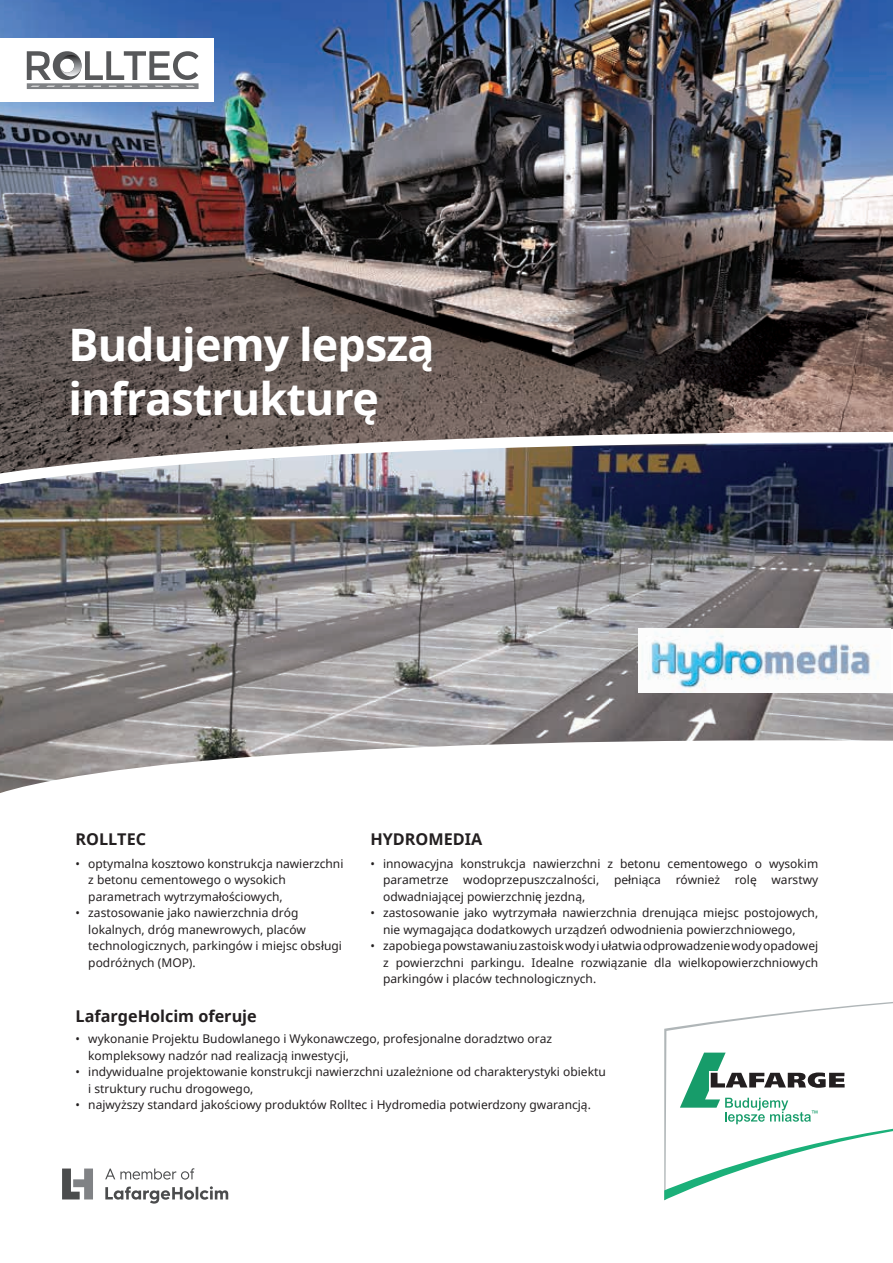
<style>
.page{position:relative;width:893px;height:1263px;background:#fff}
.page>*{position:absolute;margin:0;border:0;box-sizing:border-box;transform-origin:0 0}
.t1{font:700 44.85px/53.8px "Noto Sans";letter-spacing:-.02em;color:#fff}
.t2{font:700 16.2px "Noto Sans";color:#231f20}
.t3{font:12px/16.5px "Noto Sans";color:#231f20}
</style>
<div class="page">
<img style="left:0;top:0;width:893px;height:427px">
<div style="left:0;top:38px;width:214px;height:64px;background:#fff"></div>
<img style="left:0;top:427px;width:893px;height:307px">
<svg style="left:0;top:734px;width:893px;height:470px"></svg>
<svg style="left:62px;top:1168px;width:31px;height:31px"></svg>
<svg style="left:105px;top:1186px;width:123px;height:17px"></svg>
<svg style="left:105px;top:1168px;width:89px;height:11px"></svg>
<svg style="left:664px;top:998px;width:229px;height:202px"></svg>
<img style="left:639px;top:629px;width:251px;height:63px">
<svg style="left:27px;top:51px;width:172px;height:38px"></svg>
<h1 class="t1" style="left:68px;top:316px;width:368px">Budujemy lepszą infrastrukturę</h1>
<h2 class="t2" style="left:76px;top:827px;width:72px">ROLLTEC</h2>
<h2 class="t2" style="left:370px;top:827px;width:113px">HYDROMEDIA</h2>
<p class="t3" style="left:88px;top:855px;width:257px;text-indent:-13px">• optymalna kosztowo konstrukcja nawierzchni z betonu cementowego o wysokich parametrach wytrzymałościowych,</p>
<p class="t3" style="left:88px;top:904px;width:255px;text-indent:-13px">• zastosowanie jako nawierzchnia dróg lokalnych, dróg manewrowych, placów technologicznych, parkingów i miejsc obsługi podróżnych (MOP).</p>
<h2 class="t2" style="left:76px;top:1004px;width:183px">LafargeHolcim oferuje</h2>
<p class="t3" style="left:383px;top:855px;width:437px;text-align:justify;text-indent:-13px">• innowacyjna konstrukcja nawierzchni z betonu cementowego o wysokim parametrze wodoprzepuszczalności, pełniąca również rolę warstwy odwadniającej powierzchnię jezdną,</p>
<p class="t3" style="left:383px;top:904px;width:437px;text-indent:-13px">• zastosowanie jako wytrzymała nawierzchnia drenująca miejsc postojowych, nie wymagająca dodatkowych urządzeń odwodnienia powierzchniowego,</p>
<p class="t3" style="left:383px;top:937px;width:437px;text-align:justify;text-indent:-13px">• zapobiega powstawaniu zastoisk wody i ułatwia odprowadzenie wody opadowej z powierzchni parkingu. Idealne rozwiązanie dla wielkopowierzchniowych parkingów i placów technologicznych.</p>
<p class="t3" style="left:88px;top:1030px;width:465px;text-indent:-13px">• wykonanie Projektu Budowlanego i Wykonawczego, profesjonalne doradztwo oraz kompleksowy nadzór nad realizacją inwestycji,</p>
<p class="t3" style="left:88px;top:1063px;width:519px;text-indent:-13px">• indywidualne projektowanie konstrukcji nawierzchni uzależnione od charakterystyki obiektu i struktury ruchu drogowego,</p>
<p class="t3" style="left:76px;top:1096px;width:517px">• najwyższy standard jakościowy produktów Rolltec i Hydromedia potwierdzony gwarancją.</p>
</div>
